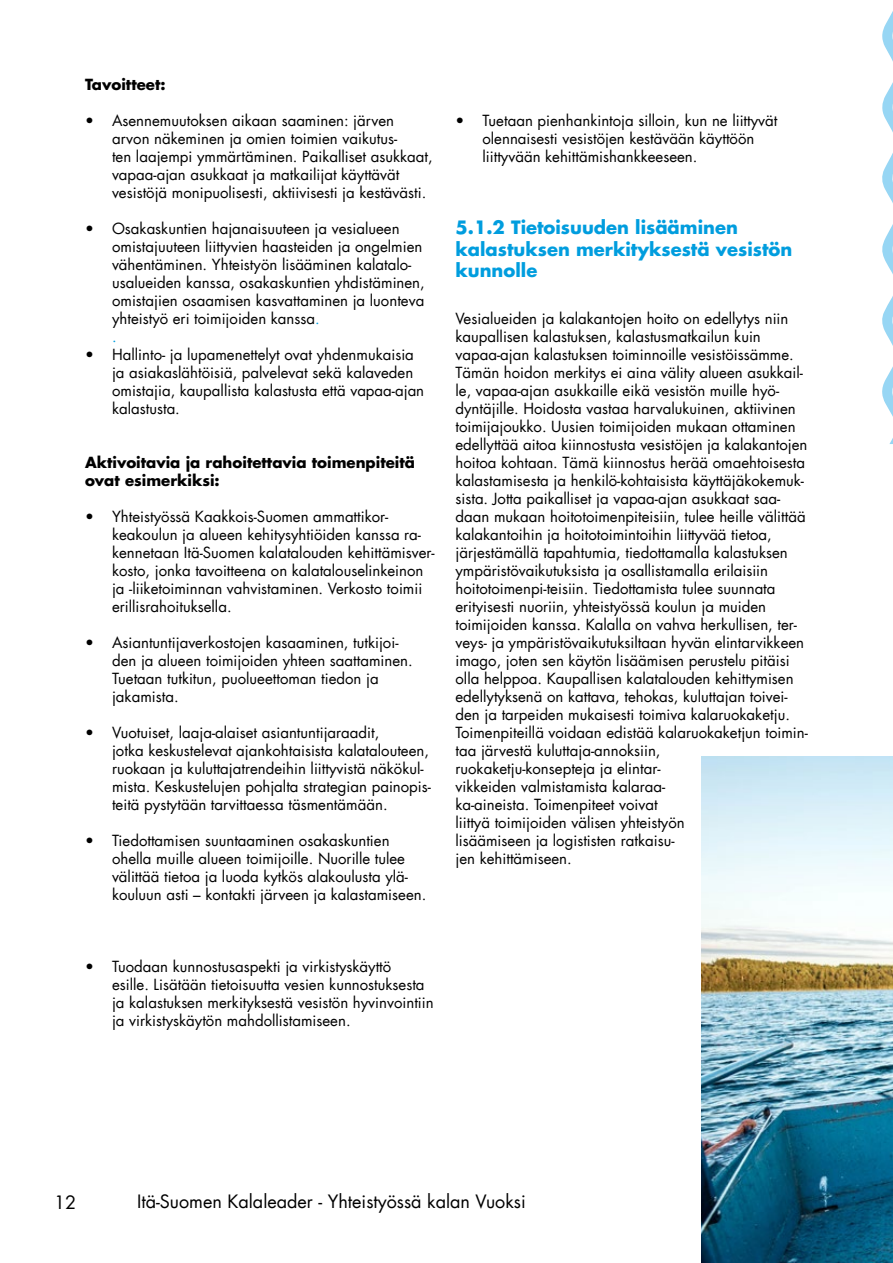
<style>
.page{position:relative;width:893px;height:1263px;background:#fff}
.page>*{position:absolute;margin:0;border:0;box-sizing:border-box;transform-origin:0 0}
.t1{font:700 18px/21.6px "Futura LT";color:#009dde}
.t2{font:18px "Futura LT";color:#000}
.t3{font:15px/18px "Futura LT";color:#000}
.t4{font:700 15px/18px "Futura LT";color:#000}
.s1{color:#009dde}
</style>
<div class="page">
<img style="left:702px;top:756px;width:191px;height:507px">
<svg style="left:882px;top:11px;width:11px;height:433px"></svg>
<p class="t4" style="left:85px;top:75px;width:82px">Tavoitteet:</p>
<p class="t3" style="left:112px;top:112px;width:322px;text-indent:-27px">• Asennemuutoksen aikaan saaminen: järven arvon näkeminen ja omien toimien vaikutus-<br>ten laajempi ymmärtäminen. Paikalliset asukkaat, vapaa-ajan asukkaat ja matkailijat käyttävät vesistöjä monipuolisesti, aktiivisesti ja kestävästi.</p>
<p class="t3" style="left:112px;top:220px;width:314px;text-indent:-27px">• Osakaskuntien hajanaisuuteen ja vesialueen omistajuuteen liittyvien haasteiden ja ongelmien vähentäminen. Yhteistyön lisääminen kalatalo&shy;usalueiden kanssa, osakaskuntien yhdistäminen, omistajien osaamisen kasvattaminen ja luonteva yhteistyö eri toimijoiden kanssa<span class="s1">.<br>.</span></p>
<p class="t3" style="left:112px;top:346px;width:314px;text-indent:-27px">• Hallinto- ja lupamenettelyt ovat yhdenmukaisia ja asiakaslähtöisiä, palvelevat sekä kalaveden omistajia, kaupallista kalastusta että vapaa-ajan kalastusta.</p>
<p class="t4" style="left:85px;top:453px;width:332px">Aktivoitavia ja rahoitettavia toimenpiteitä ovat esimerkiksi:</p>
<p class="t3" style="left:112px;top:508px;width:324px;text-indent:-27px">• Yhteistyössä Kaakkois-Suomen ammattikor&shy;keakoulun ja alueen kehitysyhtiöiden kanssa ra&shy;kennetaan Itä-Suomen kalatalouden kehittämisver&shy;kosto, jonka tavoitteena on kalatalouselinkeinon ja -liiketoiminnan vahvistaminen. Verkosto toimii erillisrahoituksella.</p>
<p class="t3" style="left:112px;top:634px;width:302px;text-indent:-27px">• Asiantuntijaverkostojen kasaaminen, tutkijoi&shy;den ja alueen toimijoiden yhteen saattaminen.<br>Tuetaan tutkitun, puolueettoman tiedon ja jakamista.</p>
<p class="t3" style="left:112px;top:724px;width:320px;text-indent:-27px">• Vuotuiset, laaja-alaiset asiantuntijaraadit,<br>jotka keskustelevat ajankohtaisista kalatalouteen, ruokaan ja kuluttajatrendeihin liittyvistä näkökul&shy;mista. Keskustelujen pohjalta strategian painopis&shy;teitä pystytään tarvittaessa täsmentämään.</p>
<p class="t3" style="left:112px;top:832px;width:316px;text-indent:-27px">• Tiedottamisen suuntaaminen osakaskuntien ohella muille alueen toimijoille. Nuorille tulee välittää tietoa ja luoda kytkös alakoulusta ylä&shy;kouluun asti – kontakti järveen ja kalastamiseen.</p>
<p class="t3" style="left:482px;top:112px;width:296px;text-indent:-27px">• Tuetaan pienhankintoja silloin, kun ne liittyvät olennaisesti vesistöjen kestävään käyttöön liittyvään kehittämishankkeeseen.</p>
<p class="t1" style="left:455px;top:216px;width:338px">5.1.2 Tietoisuuden lisääminen kalastuksen merkityksestä vesistön kunnolle</p>
<p class="t3" style="left:455px;top:310px;width:354px">Vesialueiden ja kalakantojen hoito on edellytys niin kaupallisen kalastuksen, kalastusmatkailun kuin vapaa-ajan kalastuksen toiminnoille vesistöissämme.<br>Tämän hoidon merkitys ei aina välity alueen asukkail&shy;le, vapaa-ajan asukkaille eikä vesistön muille hyö&shy;dyntäjille. Hoidosta vastaa harvalukuinen, aktiivinen toimijajoukko. Uusien toimijoiden mukaan ottaminen edellyttää aitoa kiinnostusta vesistöjen ja kalakantojen hoitoa kohtaan. Tämä kiinnostus herää omaehtoisesta kalastamisesta ja henkilö-kohtaisista käyttäjäkokemuk&shy;sista. Jotta paikalliset ja vapaa-ajan asukkaat saa&shy;daan mukaan hoitotoimenpiteisiin, tulee heille välittää kalakantoihin ja hoitotoimintoihin liittyvää tietoa, järjestämällä tapahtumia, tiedottamalla kalastuksen ympäristövaikutuksista ja osallistamalla erilaisiin hoitotoimenpi-teisiin. Tiedottamista tulee suunnata erityisesti nuoriin, yhteistyössä koulun ja muiden toimijoiden kanssa. Kalalla on vahva herkullisen, ter&shy;veys- ja ympäristövaikutuksiltaan hyvän elintarvikkeen imago, joten sen käytön lisäämisen perustelu pitäisi olla helppoa. Kaupallisen kalatalouden kehittymisen edellytyksenä on kattava, tehokas, kuluttajan toivei&shy;den ja tarpeiden mukaisesti toimiva kalaruokaketju.<br>Toimenpiteillä voidaan edistää kalaruokaketjun toimin&shy;taa järvestä kuluttaja-annoksiin,<br>ruokaketju-konsepteja ja elintar-<br>vikkeiden valmistamista kalaraa-<br>ka-aineista. Toimenpiteet voivat<br>liittyä toimijoiden välisen yhteistyön<br>lisäämiseen ja logististen ratkaisu-<br>jen kehittämiseen.</p>
<p class="t3" style="left:112px;top:958px;width:323px;text-indent:-27px">• Tuodaan kunnostusaspekti ja virkistyskäyttö<br>esille. Lisätään tietoisuutta vesien kunnostuksesta ja kalastuksen merkityksestä vesistön hyvinvointiin ja virkistyskäytön mahdollistamiseen.</p>
<p class="t2" style="left:54px;top:1190px;width:24px">12</p>
<p class="t2" style="left:137px;top:1189px;width:390px">Itä-Suomen Kalaleader - Yhteistyössä kalan Vuoksi</p>
</div>
